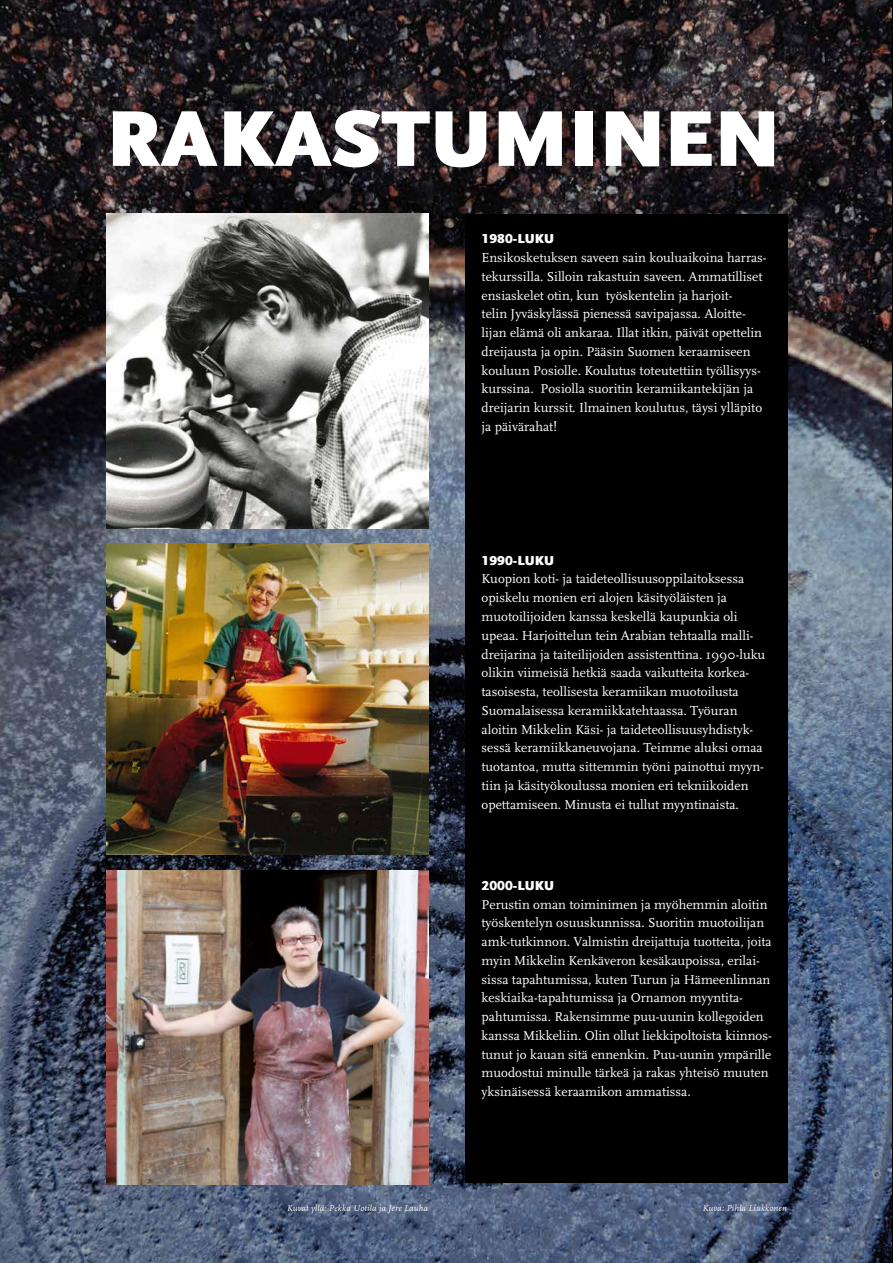
<style>
.page{position:relative;width:893px;height:1263px;background:#fff}
.page>*{position:absolute;margin:0;border:0;box-sizing:border-box;transform-origin:0 0}
.t1{font:900 82.65px "Scala Sans Pro";color:#fff}
.t2{font:13.5px/18.8px "Scala Pro";color:#fff}
.t3{font:900 13.5px "Scala Sans Pro";color:#fff}
.t4{font:italic 9px "Scala Pro";letter-spacing:.01em;color:#fff}
</style>
<div class="page">
<img style="left:0;top:0;width:892px;height:1263px">
<div style="left:466px;top:215px;width:322px;height:968px;background:#000"></div>
<img style="left:107px;top:543px;width:321px;height:311px">
<img style="left:106px;top:214px;width:323px;height:314px">
<img style="left:107px;top:871px;width:321px;height:313px">
<hr style="left:892px;top:0;width:1px;height:1263px;background:#000">
<h1 class="t1" style="left:106px;top:91px;width:674px">RAKASTUMINEN</h1>
<p class="t3" style="left:482px;top:231px;width:74px">1980-LUKU</p>
<p class="t2" style="left:482px;top:248px;width:287px">Ensikosketuksen saveen sain kouluaikoina harras&shy;tekurssilla. Silloin rakastuin saveen. Ammatilliset ensiaskelet otin, kun työskentelin ja harjoit-<br>telin Jyväskylässä pienessä savipajassa. Aloitte&shy;lijan elämä oli ankaraa. Illat itkin, päivät opettelin dreijausta ja opin. Pääsin Suomen keraamiseen kouluun Posiolle. Koulutus toteutettiin työllisyys&shy;kurssina. Posiolla suoritin keramiikantekijän ja dreijarin kurssit. Ilmainen koulutus, täysi ylläpito ja päivärahat!</p>
<p class="t3" style="left:482px;top:553px;width:74px">1990-LUKU</p>
<p class="t2" style="left:482px;top:570px;width:285px">Kuopion koti- ja taideteollisuusoppilaitoksessa opiskelu monien eri alojen käsityöläisten ja muotoilijoiden kanssa keskellä kaupunkia oli upeaa. Harjoittelun tein Arabian tehtaalla malli - dreijarina ja taiteilijoiden assistenttina. 1990-luku olikin viimeisiä hetkiä saada vaikutteita korkea&shy;tasoisesta, teollisesta keramiikan muotoilusta Suomalaisessa keramiikkatehtaassa. Työuran aloitin Mikkelin Käsi- ja taideteollisuusyhdistyk&shy;sessä keramiikkaneuvojana. Teimme aluksi omaa tuotantoa, mutta sittemmin työni painottui myyn&shy;tiin ja käsityökoulussa monien eri tekniikoiden opettamiseen. Minusta ei tullut myyntinaista.</p>
<p class="t3" style="left:482px;top:878px;width:74px">2000-LUKU</p>
<p class="t2" style="left:482px;top:895px;width:292px">Perustin oman toiminimen ja myöhemmin aloitin työskentelyn osuuskunnissa. Suoritin muotoilijan amk-tutkinnon. Valmistin dreijattuja tuotteita, joita myin Mikkelin Kenkäveron kesäkaupoissa, erilai&shy;sissa tapahtumissa, kuten Turun ja Hämeenlinnan keskiaika-tapahtumissa ja Ornamon myyntita&shy;pahtumissa. Rakensimme puu-uunin kollegoiden kanssa Mikkeliin. Olin ollut liekkipoltoista kiinnos&shy;tunut jo kauan sitä ennenkin. Puu-uunin ympärille muodostui minulle tärkeä ja rakas yhteisö muuten yksinäisessä keraamikon ammatissa.</p>
<p class="t4" style="left:287px;top:1203px;width:143px">Kuvat yllä: Pekka Uotila ja Jere Lauha</p>
<p class="t4" style="left:702px;top:1203px;width:86px">Kuva: Pihla Liukkonen</p>
</div>
